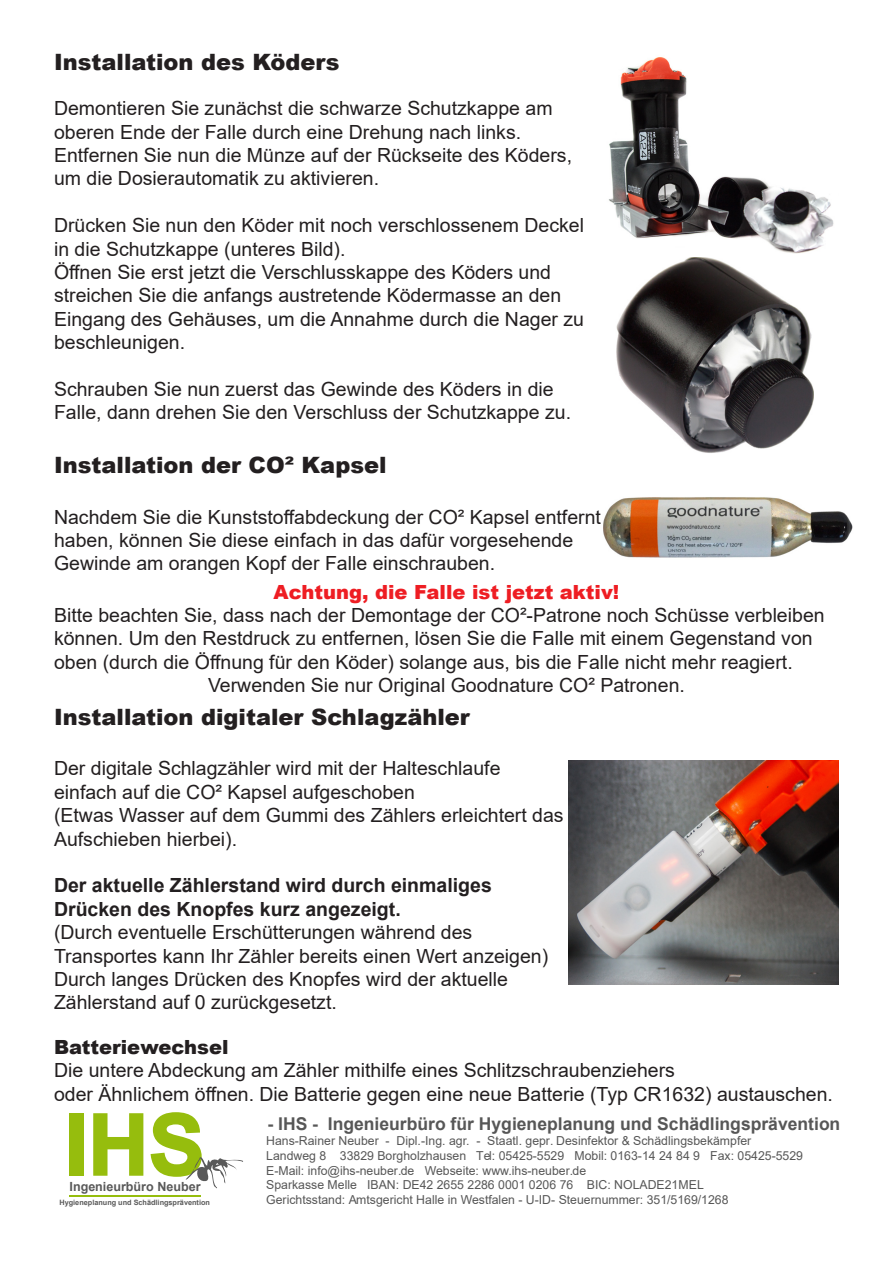
<style>
.page{position:relative;width:893px;height:1263px;background:#fff}
.page>*{position:absolute;margin:0;border:0;box-sizing:border-box;transform-origin:0 0}
.t1{font:900 22.5px "Arial";color:#231f20}
.t2{font:19.5px/23.4px "Arial";color:#231f20}
.t3{font:700 19.5px/23.4px "Arial";color:#231f20}
.t4{font:900 19.5px "Arial";color:#ee1d23}
.t5{font:900 19.5px "Arial";color:#231f20}
.t6{font:700 17.7px "Arial";color:#575757}
.t7{font:700 12.6px "Arial";color:#595959}
.t8{font:12.3px/14.9px "Arial";color:#575757}
.t9{font:700 7.35px "Arial";color:#595959}
</style>
<div class="page">
<img style="left:603px;top:497px;width:250px;height:61px">
<div style="left:70px;top:1113px;width:14px;height:63px;background:#96bd0d"></div>
<svg style="left:93px;top:1113px;width:50px;height:63px"></svg>
<hr style="left:70px;top:1195px;width:131px;height:2px;background:#96bd0d">
<svg style="left:151px;top:1112px;width:92px;height:76px"></svg>
<img style="left:568px;top:761px;width:271px;height:223px">
<img style="left:608px;top:57px;width:226px;height:197px">
<img style="left:616px;top:257px;width:198px;height:196px">
<p class="t1" style="left:54px;top:46px;width:287px">Installation des Köders</p>
<p class="t2" style="left:54px;top:96px;width:500px">Demontieren Sie zunächst die schwarze Schutzkappe am oberen Ende der Falle durch eine Drehung nach links.</p>
<p class="t2" style="left:54px;top:143px;width:520px">Entfernen Sie nun die Münze auf der Rückseite des Köders, um die Dosierautomatik zu aktivieren.</p>
<p class="t2" style="left:54px;top:213px;width:531px">Drücken Sie nun den Köder mit noch verschlossenem Deckel in die Schutzkappe (unteres Bild).</p>
<p class="t2" style="left:54px;top:260px;width:532px">Öffnen Sie erst jetzt die Verschlusskappe des Köders und streichen Sie die anfangs austretende Ködermasse an den Eingang des Gehäuses, um die Annahme durch die Nager zu beschleunigen.</p>
<p class="t2" style="left:54px;top:377px;width:501px">Schrauben Sie nun zuerst das Gewinde des Köders in die</p>
<p class="t2" style="left:54px;top:401px;width:519px">Falle, dann drehen Sie den Verschluss der Schutzkappe zu.</p>
<p class="t1" style="left:54px;top:449px;width:334px">Installation der CO² Kapsel</p>
<p class="t2" style="left:54px;top:505px;width:548px">Nachdem Sie die Kunststoffabdeckung der CO² Kapsel entfernt haben, können Sie diese einfach in das dafür vorgesehende<br>Gewinde am orangen Kopf der Falle einschrauben.</p>
<p class="t4" style="left:274px;top:577px;width:347px">Achtung, die Falle ist jetzt aktiv!</p>
<p class="t2" style="left:54px;top:603px;width:772px">Bitte beachten Sie, dass nach der Demontage der CO²-Patrone noch Schüsse verbleiben können. Um den Restdruck zu entfernen, lösen Sie die Falle mit einem Gegenstand von oben (durch die Öffnung für den Köder) solange aus, bis die Falle nicht mehr reagiert.</p>
<p class="t2" style="left:208px;top:674px;width:478px">Verwenden Sie nur Original Goodnature CO² Patronen.</p>
<p class="t1" style="left:54px;top:701px;width:417px">Installation digitaler Schlagzähler</p>
<p class="t2" style="left:54px;top:757px;width:448px">Der digitale Schlagzähler wird mit der Halteschlaufe einfach auf die CO² Kapsel aufgeschoben</p>
<p class="t2" style="left:54px;top:803px;width:511px">(Etwas Wasser auf dem Gummi des Zählers erleichtert das<br>Aufschieben hierbei).</p>
<p class="t3" style="left:54px;top:874px;width:439px">Der aktuelle Zählerstand wird durch einmaliges<br>Drücken des Knopfes kurz angezeigt.</p>
<p class="t2" style="left:54px;top:920px;width:496px">(Durch eventuelle Erschütterungen während des<br>Transportes kann Ihr Zähler bereits einen Wert anzeigen)</p>
<p class="t2" style="left:54px;top:967px;width:456px">Durch langes Drücken des Knopfes wird der aktuelle<br>Zählerstand auf 0 zurückgesetzt.</p>
<p class="t5" style="left:54px;top:1032px;width:176px">Batteriewechsel</p>
<p class="t2" style="left:54px;top:1058px;width:623px">Die untere Abdeckung am Zähler mithilfe eines Schlitzschraubenziehers</p>
<p class="t2" style="left:54px;top:1082px;width:780px">oder Ähnlichem öffnen. Die Batterie gegen eine neue Batterie (Typ CR1632) austauschen.</p>
<p class="t7" style="left:70px;top:1178px;width:133px">Ingenieurbüro Neuber</p>
<p class="t9" style="left:60px;top:1197px;width:152px">Hygieneplanung und Schädlingsprävention</p>
<p class="t6" style="left:267px;top:1111px;width:574px">- IHS - Ingenieurbüro für Hygieneplanung und Schädlingsprävention</p>
<p class="t8" style="left:266px;top:1133px;width:538px">Hans-Rainer Neuber - Dipl.-Ing. agr. - Staatl. gepr. Desinfektor &amp; Schädlingsbekämpfer Landweg 8 33829 Borgholzhausen Tel: 05425-5529 Mobil: 0163-14 24 84 9 Fax: 05425-5529<br>E-Mail: info@ihs-neuber.de Webseite: www.ihs-neuber.de<br>Sparkasse Melle IBAN: DE42 2655 2286 0001 0206 76 BIC: NOLADE21MEL<br>Gerichtsstand: Amtsgericht Halle in Westfalen - U-ID- Steuernummer: 351/5169/1268</p>
</div>
